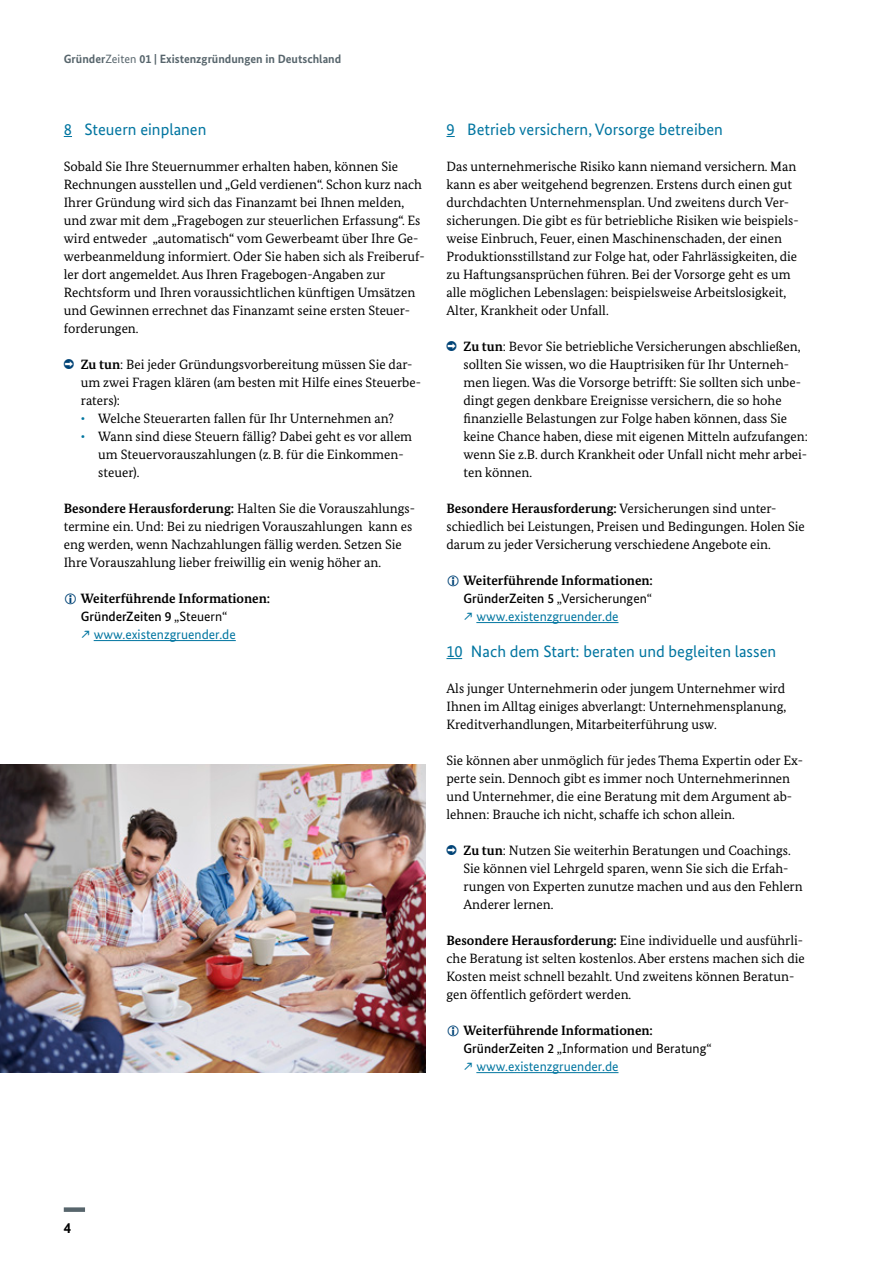
<style>
.page{position:relative;width:893px;height:1263px;background:#fff}
.page>*{position:absolute;margin:0;border:0;box-sizing:border-box;transform-origin:0 0}
.t1{font:16.5px "Bundes Sans";color:#0075a0}
.t2{font:700 15px "Bundes Sans";color:#000}
.t3{font:13.5px/18px "Bundes Serif";color:#000}
.t4{font:700 13.5px "Bundes Serif";color:#000}
.t5{font:13.5px "Bundes Sans";color:#0075a0}
.t6{font:13.5px "Bundes Sans";color:#000}
.t7{font:500 13.5px "Bundes Sans";color:#000}
.t8{font:700 12px "Bundes Sans";color:#57656c}
.s1{font-weight:400}
.s2{font-weight:700}
.s3{color:#0075a0}
.s4{font-weight:500}
</style>
<div class="page">
<div style="left:64px;top:1207px;width:21px;height:5px;background:#57656c"></div>
<hr style="left:476px;top:622px;width:142px;height:1px;background:#0075a0">
<svg style="left:446px;top:658px;width:16px;height:1px"></svg>
<hr style="left:476px;top:1072px;width:142px;height:1px;background:#0075a0">
<hr style="left:94px;top:640px;width:142px;height:1px;background:#0075a0">
<img style="left:0;top:764px;width:425px;height:308px">
<p class="t8" style="left:64px;top:52px;width:279px">Gründer<span class="s1">Zeiten</span> 01 | Existenzgründungen in Deutschland</p>
<h3 class="t1" style="left:64px;top:119px;width:144px">8 Steuern einplanen</h3>
<p class="t3" style="left:64px;top:157px;width:362px">Sobald Sie Ihre Steuernummer erhalten haben, können Sie Rechnungen ausstellen und „Geld verdienen“. Schon kurz nach Ihrer Gründung wird sich das Finanzamt bei Ihnen melden, und zwar mit dem „Fragebogen zur steuerlichen Erfassung“. Es wird entweder „automatisch“ vom Gewerbeamt über Ihre Ge&shy;werbeanmeldung informiert. Oder Sie haben sich als Freiberuf&shy;ler dort angemeldet. Aus Ihren Fragebogen-Angaben zur Rechtsform und Ihren voraussichtlichen künftigen Umsätzen und Gewinnen errechnet das Finanzamt seine ersten Steuer&shy;forderungen.</p>
<p class="t3" style="left:81px;top:355px;width:342px"><span class="s2">Zu tun</span>: Bei jeder Gründungsvorbereitung müssen Sie dar&shy;um zwei Fragen klären (am besten mit Hilfe eines Steuerbe&shy;raters):</p>
<p class="t3" style="left:81px;top:409px;width:315px"><span class="s3">•</span> Welche Steuerarten fallen für Ihr Unternehmen an?</p>
<p class="t3" style="left:98px;top:427px;width:315px;text-indent:-17px"><span class="s3">•</span> Wann sind diese Steuern fällig? Dabei geht es vor allem um Steuervorauszahlungen (z.B. für die Einkommen&shy;steuer).</p>
<p class="t3" style="left:64px;top:499px;width:353px"><span class="s2">Besondere Herausforderung:</span> Halten Sie die Vorauszahlungs&shy;termine ein. Und: Bei zu niedrigen Vorauszahlungen kann es eng werden, wenn Nachzahlungen fällig werden. Setzen Sie Ihre Vorauszahlung lieber freiwillig ein wenig höher an.</p>
<h4 class="t4" style="left:81px;top:590px;width:191px">Weiterführende Informationen:</h4>
<h4 class="t7" style="left:81px;top:608px;width:148px">GründerZeiten 9 <span class="s1">„Steuern“</span></h4>
<h4 class="t5" style="left:94px;top:626px;width:144px">www.existenzgruender.de</h4>
<h3 class="t1" style="left:446px;top:119px;width:278px">9 Betrieb versichern, Vorsorge betreiben</h3>
<p class="t3" style="left:446px;top:157px;width:354px">Das unternehmerische Risiko kann niemand versichern. Man kann es aber weitgehend begrenzen. Erstens durch einen gut durchdachten Unternehmensplan. Und zweitens durch Ver&shy;sicherungen. Die gibt es für betriebliche Risiken wie beispiels&shy;weise Einbruch, Feuer, einen Maschinenschaden, der einen Produktionsstillstand zur Folge hat, oder Fahrlässigkeiten, die zu Haftungsansprüchen führen. Bei der Vorsorge geht es um alle möglichen Lebenslagen: beispielsweise Arbeitslosigkeit, Alter, Krankheit oder Unfall.</p>
<p class="t3" style="left:463px;top:337px;width:346px"><span class="s2">Zu tun</span>: Bevor Sie betriebliche Versicherungen abschließen, sollten Sie wissen, wo die Hauptrisiken für Ihr Unterneh&shy;men liegen. Was die Vorsorge betrifft: Sie sollten sich unbe&shy;dingt gegen denkbare Ereignisse versichern, die so hohe finanzielle Belastungen zur Folge haben können, dass Sie keine Chance haben, diese mit eigenen Mitteln aufzufangen: wenn Sie z.B. durch Krankheit oder Unfall nicht mehr arbei&shy;ten können.</p>
<p class="t3" style="left:446px;top:499px;width:360px"><span class="s2">Besondere Herausforderung:</span> Versicherungen sind unter&shy;schiedlich bei Leistungen, Preisen und Bedingungen. Holen Sie darum zu jeder Versicherung verschiedene Angebote ein.</p>
<h4 class="t4" style="left:463px;top:572px;width:191px">Weiterführende Informationen:</h4>
<h4 class="t6" style="left:463px;top:590px;width:190px"><span class="s4">GründerZeiten 5</span> „Versicherungen“</h4>
<h4 class="t5" style="left:476px;top:608px;width:144px">www.existenzgruender.de</h4>
<h3 class="t1" style="left:446px;top:641px;width:331px">10 Nach dem Start: beraten und begleiten lassen</h3>
<p class="t3" style="left:446px;top:679px;width:341px;text-align:justify">Als junger Unternehmerin oder jungem Unternehmer wird Ihnen im Alltag einiges abverlangt: Unternehmensplanung, Kreditverhandlungen, Mitarbeiterführung usw.</p>
<p class="t3" style="left:446px;top:751px;width:358px">Sie können aber unmöglich für jedes Thema Expertin oder Ex&shy;perte sein. Dennoch gibt es immer noch Unternehmerinnen und Unternehmer, die eine Beratung mit dem Argument ab&shy;lehnen: Brauche ich nicht, schaffe ich schon allein.</p>
<p class="t3" style="left:463px;top:841px;width:341px"><span class="s2">Zu tun</span>: Nutzen Sie weiterhin Beratungen und Coachings.<br>Sie können viel Lehrgeld sparen, wenn Sie sich die Erfah&shy;rungen von Experten zunutze machen und aus den Fehlern Anderer lernen.</p>
<p class="t3" style="left:446px;top:931px;width:360px"><span class="s2">Besondere Herausforderung:</span> Eine individuelle und ausführli&shy;che Beratung ist selten kostenlos. Aber erstens machen sich die Kosten meist schnell bezahlt. Und zweitens können Beratun&shy;gen öffentlich gefördert werden.</p>
<h4 class="t4" style="left:463px;top:1022px;width:191px">Weiterführende Informationen:</h4>
<h4 class="t6" style="left:463px;top:1040px;width:250px"><span class="s4">GründerZeiten 2</span> „Information und Beratung“</h4>
<h4 class="t5" style="left:476px;top:1058px;width:144px">www.existenzgruender.de</h4>
<p class="t2" style="left:64px;top:1219px;width:9px">4</p>
</div>
